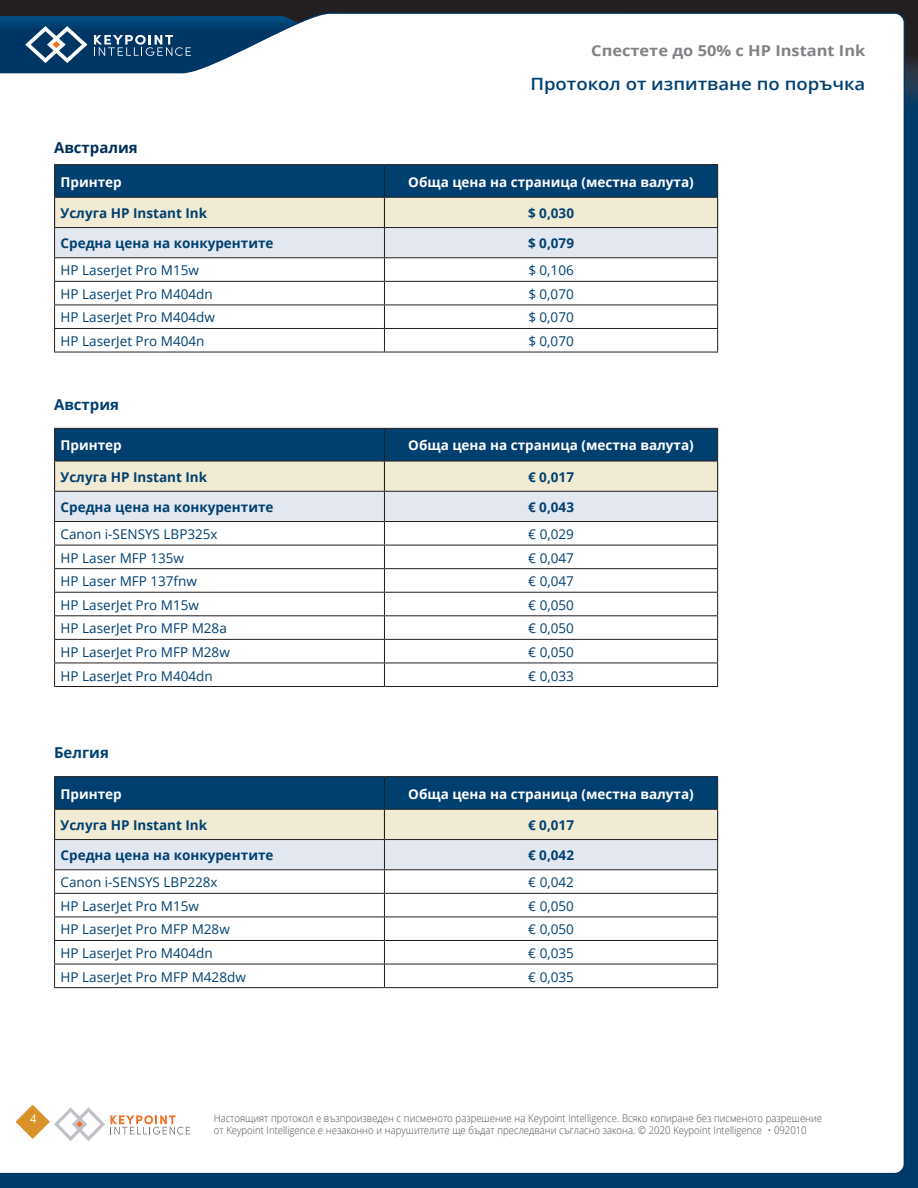
<style>
.page{position:relative;width:918px;height:1188px;background:#fff}
.page>*{position:absolute;margin:0;border:0;box-sizing:border-box;transform-origin:0 0}
.t1{font:600 16.95px "Open Sans";color:#004071;scale:1.09 1}
.t2{font:700 15px "Open Sans";color:#808285;scale:1.09 1}
.t3{font:700 15px "Open Sans";color:#004071}
.t4{font:700 15px "Open Sans";color:#002f5b}
.t5{font:13.5px "Open Sans";color:#004071}
.t6{font:700 13.5px "Open Sans";color:#004071}
.t7{font:700 13.5px "Open Sans";color:#fff}
.t8{font:11.85px "Helvetica Neue LT Pro";color:#fff}
.t9{font:300 10.5px/12px "Open Sans";color:#4b4c4d;scale:.91 1}
</style>
<div class="page">
<div style="left:0;top:60px;width:918px;height:1128px;background:#003a6a"></div>
<div style="left:0;top:0;width:918px;height:72px;background:#231f20"></div>
<svg style="left:906px;top:58px;width:12px;height:42px"></svg>
<div style="left:0;top:12px;width:906px;height:1161px;background:#fff"></div>
<svg style="left:0;top:16px;width:353px;height:69px;background:#7292ac"></svg>
<svg style="left:9px;top:1098px;width:181px;height:47px;background:#f5ece3"></svg>
<hr style="left:54px;top:164px;width:330px;height:1px;background:#231f20">
<hr style="left:384px;top:164px;width:334px;height:1px;background:#231f20">
<svg style="left:54px;top:165px;width:664px;height:187px"></svg>
<hr style="left:54px;top:352px;width:330px;height:1px;background:#231f20">
<hr style="left:384px;top:352px;width:334px;height:1px;background:#231f20">
<hr style="left:54px;top:197px;width:330px;height:1px;background:#231f20">
<hr style="left:384px;top:197px;width:334px;height:1px;background:#231f20">
<svg style="left:54px;top:428px;width:664px;height:258px;background:#d1d9dd"></svg>
<hr style="left:54px;top:686px;width:330px;height:1px;background:#231f20">
<hr style="left:384px;top:686px;width:334px;height:1px;background:#231f20">
<hr style="left:54px;top:461px;width:330px;height:1px;background:#231f20">
<hr style="left:384px;top:461px;width:334px;height:1px;background:#231f20">
<hr style="left:54px;top:776px;width:330px;height:1px;background:#231f20">
<hr style="left:384px;top:776px;width:334px;height:1px;background:#231f20">
<svg style="left:54px;top:777px;width:664px;height:210px"></svg>
<hr style="left:54px;top:987px;width:330px;height:1px;background:#231f20">
<hr style="left:384px;top:987px;width:334px;height:1px;background:#231f20">
<hr style="left:54px;top:809px;width:330px;height:1px;background:#231f20">
<hr style="left:384px;top:809px;width:334px;height:1px;background:#231f20">
<p class="t2" style="left:591px;top:40px;width:253px">Спестете до 50% с HP Instant Ink</p>
<p class="t1" style="left:530px;top:72px;width:309px">Протокол от изпитване по поръчка</p>
<p class="t4" style="left:54px;top:137px;width:85px">Австралия</p>
<p class="t7" style="left:61px;top:172px;width:63px">Принтер</p>
<p class="t7" style="left:408px;top:172px;width:287px">Обща цена на страница (местна валута)</p>
<p class="t6" style="left:61px;top:204px;width:148px">Услуга HP Instant Ink</p>
<p class="t6" style="left:528px;top:204px;width:47px">$ 0,030</p>
<p class="t6" style="left:61px;top:234px;width:214px">Средна цена на конкурентите</p>
<p class="t6" style="left:528px;top:234px;width:47px">$ 0,079</p>
<p class="t5" style="left:61px;top:261px;width:140px">HP LaserJet Pro M15w</p>
<p class="t5" style="left:528px;top:261px;width:47px">$ 0,106</p>
<p class="t5" style="left:61px;top:285px;width:154px">HP LaserJet Pro M404dn</p>
<p class="t5" style="left:528px;top:285px;width:47px">$ 0,070</p>
<p class="t5" style="left:61px;top:308px;width:156px">HP LaserJet Pro M404dw</p>
<p class="t5" style="left:528px;top:308px;width:47px">$ 0,070</p>
<p class="t5" style="left:61px;top:332px;width:146px">HP LaserJet Pro M404n</p>
<p class="t5" style="left:528px;top:332px;width:47px">$ 0,070</p>
<p class="t3" style="left:54px;top:394px;width:67px">Австрия</p>
<p class="t7" style="left:61px;top:436px;width:63px">Принтер</p>
<p class="t7" style="left:408px;top:436px;width:287px">Обща цена на страница (местна валута)</p>
<p class="t6" style="left:61px;top:468px;width:148px">Услуга HP Instant Ink</p>
<p class="t6" style="left:528px;top:468px;width:47px">€ 0,017</p>
<p class="t6" style="left:61px;top:498px;width:214px">Средна цена на конкурентите</p>
<p class="t6" style="left:528px;top:498px;width:47px">€ 0,043</p>
<p class="t5" style="left:61px;top:525px;width:159px">Canon i-SENSYS LBP325x</p>
<p class="t5" style="left:528px;top:525px;width:47px">€ 0,029</p>
<p class="t5" style="left:61px;top:549px;width:125px">HP Laser MFP 135w</p>
<p class="t5" style="left:528px;top:549px;width:47px">€ 0,047</p>
<p class="t5" style="left:61px;top:572px;width:138px">HP Laser MFP 137fnw</p>
<p class="t5" style="left:528px;top:572px;width:47px">€ 0,047</p>
<p class="t5" style="left:61px;top:596px;width:140px">HP LaserJet Pro M15w</p>
<p class="t5" style="left:528px;top:596px;width:47px">€ 0,050</p>
<p class="t5" style="left:61px;top:619px;width:168px">HP LaserJet Pro MFP M28a</p>
<p class="t5" style="left:528px;top:619px;width:47px">€ 0,050</p>
<p class="t5" style="left:61px;top:643px;width:171px">HP LaserJet Pro MFP M28w</p>
<p class="t5" style="left:528px;top:643px;width:47px">€ 0,050</p>
<p class="t5" style="left:61px;top:666px;width:154px">HP LaserJet Pro M404dn</p>
<p class="t5" style="left:528px;top:666px;width:47px">€ 0,033</p>
<p class="t3" style="left:54px;top:742px;width:56px">Белгия</p>
<p class="t7" style="left:61px;top:784px;width:63px">Принтер</p>
<p class="t7" style="left:408px;top:784px;width:287px">Обща цена на страница (местна валута)</p>
<p class="t6" style="left:61px;top:816px;width:148px">Услуга HP Instant Ink</p>
<p class="t6" style="left:528px;top:816px;width:47px">€ 0,017</p>
<p class="t6" style="left:61px;top:846px;width:214px">Средна цена на конкурентите</p>
<p class="t6" style="left:528px;top:846px;width:47px">€ 0,042</p>
<p class="t5" style="left:61px;top:873px;width:159px">Canon i-SENSYS LBP228x</p>
<p class="t5" style="left:528px;top:873px;width:47px">€ 0,042</p>
<p class="t5" style="left:61px;top:897px;width:140px">HP LaserJet Pro M15w</p>
<p class="t5" style="left:528px;top:897px;width:47px">€ 0,050</p>
<p class="t5" style="left:61px;top:920px;width:171px">HP LaserJet Pro MFP M28w</p>
<p class="t5" style="left:528px;top:920px;width:47px">€ 0,050</p>
<p class="t5" style="left:61px;top:944px;width:154px">HP LaserJet Pro M404dn</p>
<p class="t5" style="left:528px;top:944px;width:47px">€ 0,035</p>
<p class="t5" style="left:61px;top:967px;width:187px">HP LaserJet Pro MFP M428dw</p>
<p class="t5" style="left:528px;top:967px;width:47px">€ 0,035</p>
<p class="t8" style="left:30px;top:1111px;width:8px">4</p>
<p class="t9" style="left:214px;top:1112px;width:670px">Настоящият протокол е възпроизведен с писменото разрешение на Keypoint Intelligence. Всяко копиране без писменото разрешение от Keypoint Intelligence е незаконно и нарушителите ще бъдат преследвани съгласно закона. © 2020 Keypoint Intelligence • 092010</p>
</div>
